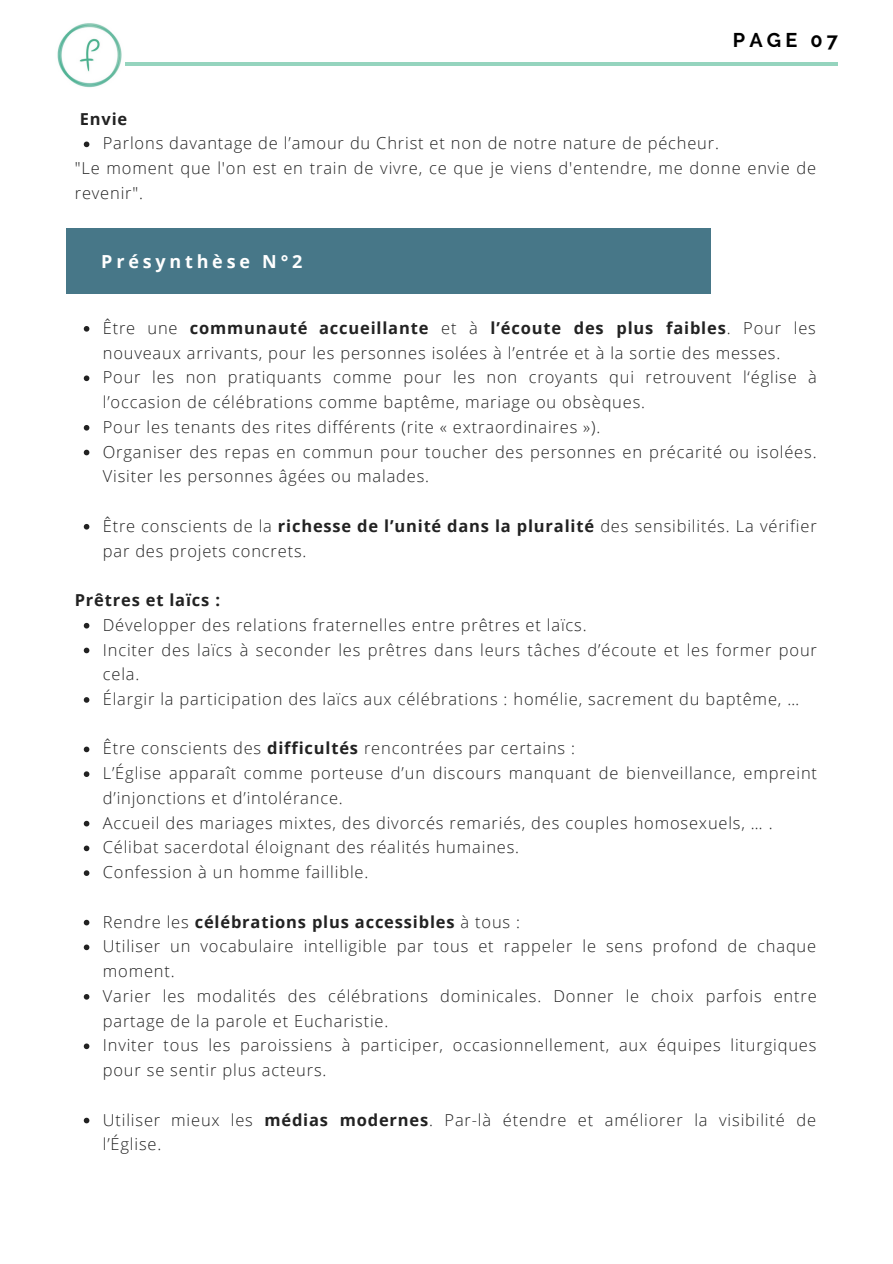
<style>
.page{position:relative;width:893px;height:1264px;background:#fff}
.page>*{position:absolute;margin:0;border:0;box-sizing:border-box;transform-origin:0 0}
.t1{font:700 19.8px "Raleway";letter-spacing:.21em;color:#000}
.t2{font:700 18px "Open Sans";letter-spacing:.21em;color:#fff}
.t3{font:300 16.5px/24.8px "Open Sans";letter-spacing:.05em;color:#222}
.t4{font:700 16.5px "Open Sans";letter-spacing:.05em;color:#222}
.s1{font-weight:700}
</style>
<div class="page">
<hr style="left:55px;top:62px;width:782px;height:4px;background:#95d4be">
<img style="left:55px;top:23px;width:69px;height:65px">
<svg style="left:84px;top:141px;width:5px;height:6px"></svg>
<div style="left:66px;top:228px;width:644px;height:66px;background:#477788"></div>
<svg style="left:84px;top:326px;width:5px;height:5px"></svg>
<svg style="left:84px;top:375px;width:5px;height:6px"></svg>
<svg style="left:84px;top:425px;width:5px;height:5px"></svg>
<svg style="left:84px;top:449px;width:5px;height:6px"></svg>
<svg style="left:84px;top:524px;width:5px;height:5px"></svg>
<svg style="left:84px;top:623px;width:5px;height:5px"></svg>
<svg style="left:84px;top:647px;width:5px;height:6px"></svg>
<svg style="left:84px;top:697px;width:5px;height:5px"></svg>
<svg style="left:84px;top:746px;width:5px;height:6px"></svg>
<svg style="left:84px;top:771px;width:5px;height:6px"></svg>
<svg style="left:84px;top:820px;width:5px;height:6px"></svg>
<svg style="left:84px;top:845px;width:5px;height:6px"></svg>
<svg style="left:84px;top:870px;width:5px;height:6px"></svg>
<svg style="left:84px;top:919px;width:5px;height:6px"></svg>
<svg style="left:84px;top:944px;width:5px;height:6px"></svg>
<svg style="left:84px;top:994px;width:5px;height:5px"></svg>
<svg style="left:84px;top:1043px;width:5px;height:6px"></svg>
<svg style="left:84px;top:1117px;width:5px;height:6px"></svg>
<p class="t1" style="left:732px;top:28px;width:106px">PAGE 07</p>
<p class="t4" style="left:80px;top:107px;width:49px">Envie</p>
<p class="t3" style="left:75px;top:155px;width:743px">"Le moment que l'on est en train de vivre, ce que je viens d'entendre, me donne envie de revenir".</p>
<p class="t3" style="left:103px;top:131px;width:617px">Parlons davantage de l’amour du Christ et non de notre nature de pécheur.</p>
<p class="t2" style="left:101px;top:248px;width:203px">Présynthèse N°2</p>
<p class="t3" style="left:103px;top:315px;width:76px">Être une</p>
<p class="t3" style="left:103px;top:315px;width:715px;text-indent:87px"><span class="s1">communauté accueillante</span> et à <span class="s1">l’écoute des plus faibles</span>. Pour les nouveaux arrivants, pour les personnes isolées à l’entrée et à la sortie des messes.<br>Pour les non pratiquants comme pour les non croyants qui retrouvent l‘église à l’occasion de célébrations comme baptême, mariage ou obsèques.<br>Pour les tenants des rites différents (rite « extraordinaires »).<br>Organiser des repas en commun pour toucher des personnes en précarité ou isolées.<br>Visiter les personnes âgées ou malades.</p>
<p class="t3" style="left:103px;top:513px;width:715px">Être conscients de la <span class="s1">richesse de l’unité dans la pluralité</span> des sensibilités. La vérifier</p>
<p class="t3" style="left:103px;top:538px;width:205px">par des projets concrets.</p>
<p class="t4" style="left:75px;top:588px;width:147px">Prêtres et laïcs :</p>
<p class="t3" style="left:103px;top:612px;width:715px">Développer des relations fraternelles entre prêtres et laïcs.<br>Inciter des laïcs à seconder les prêtres dans leurs tâches d’écoute et les former pour cela.<br>Élargir la participation des laïcs aux célébrations : homélie, sacrement du baptême, …</p>
<p class="t3" style="left:103px;top:735px;width:715px">Être conscients des <span class="s1">difficultés</span> rencontrées par certains :<br>L’Église apparaît comme porteuse d’un discours manquant de bienveillance, empreint d’injonctions et d’intolérance.<br>Accueil des mariages mixtes, des divorcés remariés, des couples homosexuels, … .</p>
<p class="t3" style="left:103px;top:834px;width:418px">Célibat sacerdotal éloignant des réalités humaines.<br>Confession à un homme faillible.</p>
<p class="t3" style="left:103px;top:908px;width:715px">Rendre les <span class="s1">célébrations plus accessibles</span> à tous :<br>Utiliser un vocabulaire intelligible par tous et rappeler le sens profond de chaque moment.<br>Varier les modalités des célébrations dominicales. Donner le choix parfois entre partage de la parole et Eucharistie.</p>
<p class="t3" style="left:103px;top:1032px;width:715px">Inviter tous les paroissiens à participer, occasionnellement, aux équipes liturgiques</p>
<p class="t3" style="left:103px;top:1057px;width:225px">pour se sentir plus acteurs.</p>
<p class="t3" style="left:103px;top:1106px;width:152px">Utiliser mieux les</p>
<p class="t3" style="left:264px;top:1106px;width:553px"><span class="s1">médias modernes</span>. Par-là étendre et améliorer la visibilité de</p>
<p class="t3" style="left:103px;top:1131px;width:60px">l’Église.</p>
</div>
